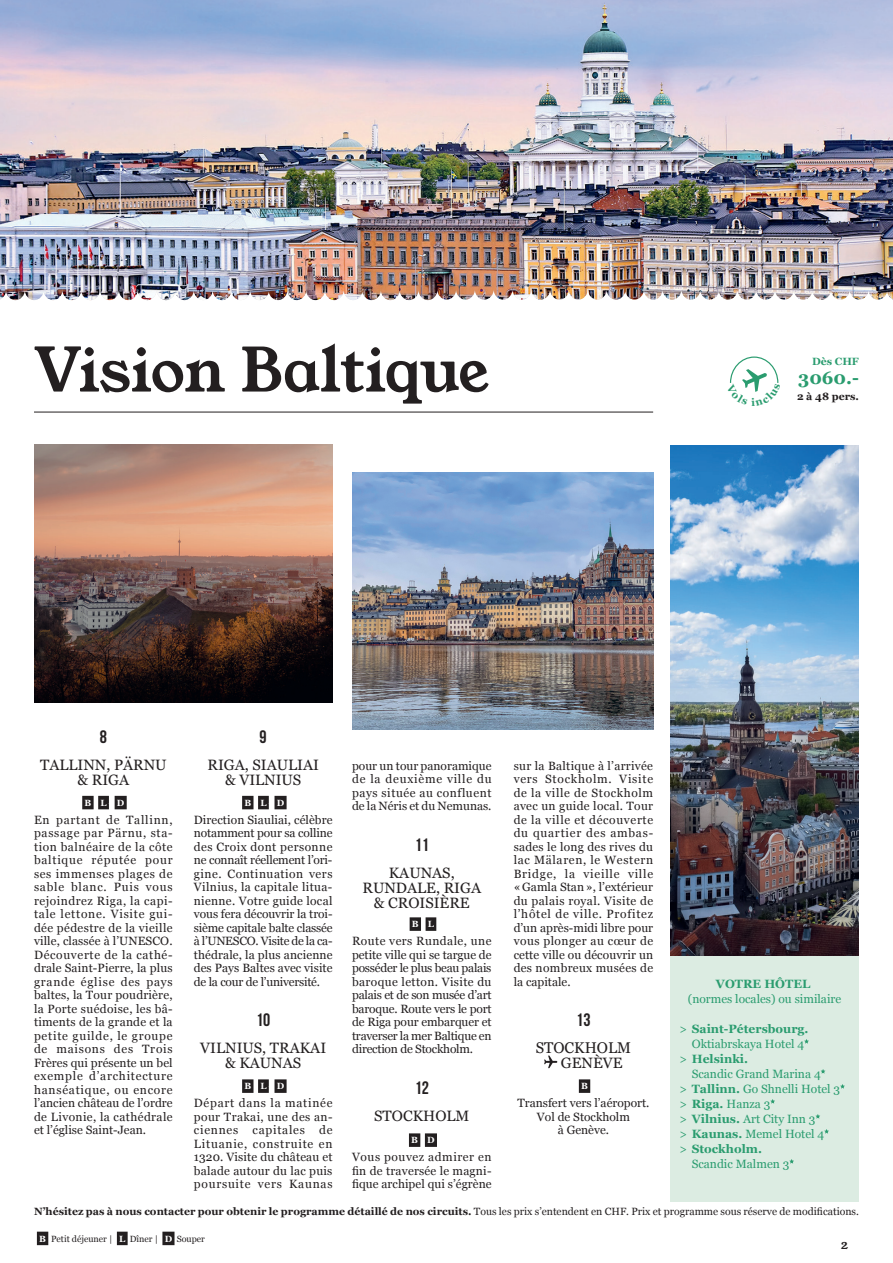
<style>
.page{position:relative;width:893px;height:1263px;background:#fff}
.page>*{position:absolute;margin:0;border:0;box-sizing:border-box;transform-origin:0 0}
.t1{font:60px "Young Serif";letter-spacing:-.02em;color:#231f20}
.t2{font:18px "Bebas Neue";color:#231f20}
.t3{font:700 18px "Georgia";color:#2a9c6f}
.t4{font:15.45px "Georgia";color:#231f20}
.t5{font:15px/15px "Georgia";color:#231f20;text-align:center}
.t6{font:13.05px "Young Serif";color:#231f20}
.t7{font:12px/13.5px "Georgia";letter-spacing:.005em;color:#231f20;text-align:justify}
.t8{font:12px "Georgia";color:#2a9c6f}
.t9{font:700 12px "Georgia";color:#2a9c6f}
.t10{font:700 10.5px "Georgia";color:#231f20}
.t11{font:700 10.5px "Georgia";color:#2a9c6f}
.t12{font:9px "Georgia";color:#231f20}
.t13{font:700 9px "Georgia";color:#fff}
.s1{font-weight:400}
.s2{font-weight:700}
.s3{font-weight:700;color:#fff}
</style>
<div class="page">
<hr style="left:34px;top:412px;width:619px;height:1px;background:#231f20">
<div style="left:37px;top:1232px;width:11px;height:13px;background:#231f20"></div>
<div style="left:117px;top:1232px;width:11px;height:13px;background:#231f20"></div>
<div style="left:162px;top:1232px;width:13px;height:13px;background:#231f20"></div>
<div style="left:670px;top:952px;width:189px;height:250px;background:#dcece2"></div>
<svg style="left:804px;top:1039px;width:5px;height:4px"></svg>
<svg style="left:821px;top:1069px;width:4px;height:4px"></svg>
<svg style="left:840px;top:1084px;width:5px;height:4px"></svg>
<svg style="left:770px;top:1099px;width:5px;height:4px"></svg>
<svg style="left:815px;top:1114px;width:5px;height:4px"></svg>
<svg style="left:824px;top:1129px;width:5px;height:4px"></svg>
<svg style="left:789px;top:1159px;width:5px;height:4px"></svg>
<img style="left:34px;top:444px;width:298px;height:258px">
<img style="left:670px;top:446px;width:189px;height:509px">
<div style="left:82px;top:796px;width:12px;height:13px;background:#231f20"></div>
<div style="left:98px;top:796px;width:11px;height:13px;background:#231f20"></div>
<div style="left:115px;top:796px;width:12px;height:13px;background:#231f20"></div>
<div style="left:242px;top:796px;width:11px;height:13px;background:#231f20"></div>
<div style="left:258px;top:796px;width:11px;height:13px;background:#231f20"></div>
<div style="left:274px;top:796px;width:13px;height:13px;background:#231f20"></div>
<div style="left:242px;top:1079px;width:11px;height:14px;background:#231f20"></div>
<div style="left:258px;top:1079px;width:11px;height:14px;background:#231f20"></div>
<div style="left:274px;top:1079px;width:13px;height:14px;background:#231f20"></div>
<div style="left:410px;top:917px;width:11px;height:14px;background:#231f20"></div>
<div style="left:426px;top:917px;width:10px;height:14px;background:#231f20"></div>
<div style="left:409px;top:1133px;width:11px;height:14px;background:#231f20"></div>
<div style="left:425px;top:1133px;width:12px;height:14px;background:#231f20"></div>
<div style="left:579px;top:1079px;width:11px;height:14px;background:#231f20"></div>
<svg style="left:544px;top:1055px;width:13px;height:13px"></svg>
<img style="left:352px;top:473px;width:301px;height:256px">
<img style="left:465px;top:0;width:428px;height:300px">
<img style="left:0;top:0;width:465px;height:300px">
<svg style="left:729px;top:356px;width:50px;height:36px"></svg>
<h1 class="t1" style="left:34px;top:329px;width:456px">Vision Baltique</h1>
<p class="t11" style="left:812px;top:353px;width:48px">Dès CHF</p>
<h2 class="t3" style="left:798px;top:364px;width:62px">3060.-</h2>
<p class="t10" style="left:797px;top:389px;width:63px">2 à 48 pers.</p>
<h2 class="t2" style="left:100px;top:726px;width:9px">8</h2>
<p class="t5" style="left:40px;top:756px;width:128px">TALLINN, PÄRNU &amp; RIGA</p>
<p class="t13" style="left:85px;top:796px;width:41px">B L - D</p>
<p class="t7" style="left:34px;top:812px;width:140px">En partant de Tallinn, passage par Pärnu, sta&shy;tion balnéaire de la côte baltique réputée pour ses immenses plages de sable blanc. Puis vous rejoindrez Riga, la capi&shy;tale lettone. Visite gui&shy;dée pédestre de la vieille ville, classée à l’UNESCO.<br>Découverte de la cathé&shy;drale Saint-Pierre, la plus grande église des pays baltes, la Tour poudrière, la Porte suédoise, les bâ&shy;timents de la grande et la petite guilde, le groupe de maisons des Trois Frères qui présente un bel exemple d’architecture hanséatique, ou encore l’ancien château de l’ordre de Livonie, la cathédrale et l’église Saint-Jean.</p>
<h2 class="t2" style="left:260px;top:726px;width:9px">9</h2>
<p class="t5" style="left:207px;top:756px;width:113px">RIGA, SIAULIAI &amp; VILNIUS</p>
<p class="t13" style="left:244px;top:796px;width:41px">B L - D</p>
<p class="t7" style="left:194px;top:812px;width:140px">Direction Siauliai, célèbre notamment pour sa colline des Croix dont personne ne connaît réellement l’ori&shy;gine. Continuation vers Vilnius, la capitale litua&shy;nienne. Votre guide local vous fera découvrir la troi&shy;sième capitale balte classée à l’UNESCO. Visite de la ca&shy;thédrale, la plus ancienne des Pays Baltes avec visite de la cour de l’université.</p>
<h2 class="t2" style="left:256px;top:1010px;width:16px">10</h2>
<p class="t5" style="left:200px;top:1040px;width:127px">VILNIUS, TRAKAI &amp; KAUNAS</p>
<p class="t13" style="left:244px;top:1079px;width:41px">B L - D</p>
<p class="t7" style="left:194px;top:1096px;width:140px">Départ dans la matinée pour Trakai, une des an&shy;ciennes capitales de Lituanie, construite en 1320. Visite du château et balade autour du lac puis poursuite vers Kaunas</p>
<p class="t7" style="left:352px;top:758px;width:141px">pour un tour panoramique de la deuxième ville du pays située au confluent de la Néris et du Nemunas.</p>
<h2 class="t2" style="left:415px;top:834px;width:16px">11</h2>
<p class="t5" style="left:363px;top:864px;width:120px">KAUNAS,<br>RUNDALE, RIGA &amp; CROISIÈRE</p>
<p class="t13" style="left:412px;top:917px;width:24px">B L</p>
<p class="t7" style="left:352px;top:934px;width:141px">Route vers Rundale, une petite ville qui se targue de posséder le plus beau palais baroque letton. Visite du palais et de son musée d’art baroque. Route vers le port de Riga pour embarquer et traverser la mer Baltique en direction de Stockholm.</p>
<h2 class="t2" style="left:415px;top:1077px;width:16px">12</h2>
<p class="t5" style="left:374px;top:1107px;width:97px">STOCKHOLM</p>
<p class="t13" style="left:411px;top:1133px;width:25px">B D</p>
<p class="t7" style="left:352px;top:1150px;width:141px">Vous pouvez admirer en fin de traversée le magni&shy;fique archipel qui s’égrène</p>
<p class="t7" style="left:514px;top:758px;width:141px">sur la Baltique à l’arrivée vers Stockholm. Visite de la ville de Stockholm avec un guide local. Tour de la ville et découverte du quartier des ambas&shy;sades le long des rives du lac Mälaren, le Western Bridge, la vieille ville «Gamla Stan», l’extérieur du palais royal. Visite de l’hôtel de ville. Profitez d’un après-midi libre pour vous plonger au cœur de cette ville ou découvrir un des nombreux musées de la capitale.</p>
<h2 class="t2" style="left:576px;top:1010px;width:16px">13</h2>
<p class="t4" style="left:536px;top:1036px;width:97px">STOCKHOLM</p>
<p class="t5" style="left:561px;top:1055px;width:63px">GENÈVE</p>
<p class="t13" style="left:581px;top:1079px;width:8px">B</p>
<p class="t7" style="left:517px;top:1096px;width:134px;text-align:center">Transfert vers l’aéroport.<br>Vol de Stockholm<br>à Genève.</p>
<p class="t9" style="left:716px;top:974px;width:96px">VOTRE HÔTEL</p>
<p class="t8" style="left:688px;top:990px;width:155px">(normes locales) ou similaire</p>
<p class="t9" style="left:680px;top:1019px;width:130px"><span class="s1">&gt;</span> Saint-Pétersbourg.</p>
<p class="t8" style="left:692px;top:1035px;width:114px">Oktiabrskaya Hotel 4</p>
<p class="t9" style="left:680px;top:1049px;width:70px"><span class="s1">&gt;</span> Helsinki.</p>
<p class="t8" style="left:692px;top:1065px;width:131px">Scandic Grand Marina 4</p>
<p class="t8" style="left:680px;top:1080px;width:162px">&gt; <span class="s2">Tallinn.</span> Go Shnelli Hotel 3</p>
<p class="t8" style="left:680px;top:1095px;width:92px">&gt; <span class="s2">Riga.</span> Hanza 3</p>
<p class="t8" style="left:680px;top:1110px;width:137px">&gt; <span class="s2">Vilnius.</span> Art City Inn 3</p>
<p class="t8" style="left:680px;top:1125px;width:146px">&gt; <span class="s2">Kaunas.</span> Memel Hotel 4</p>
<p class="t9" style="left:680px;top:1139px;width:84px"><span class="s1">&gt;</span> Stockholm.</p>
<p class="t8" style="left:692px;top:1155px;width:99px">Scandic Malmen 3</p>
<p class="t10" style="left:34px;top:1203px;width:826px">N’hésitez pas à nous contacter pour obtenir le programme détaillé de nos circuits. <span class="s1">Tous les prix s’entendent en CHF. Prix et programme sous réserve de modifications.</span></p>
<p class="t12" style="left:39px;top:1232px;width:167px"><span class="s3">B</span> Petit déjeuner | <span class="s3">L</span> Dîner | <span class="s3">D</span> Souper</p>
<p class="t6" style="left:841px;top:1235px;width:8px">2</p>
</div>
